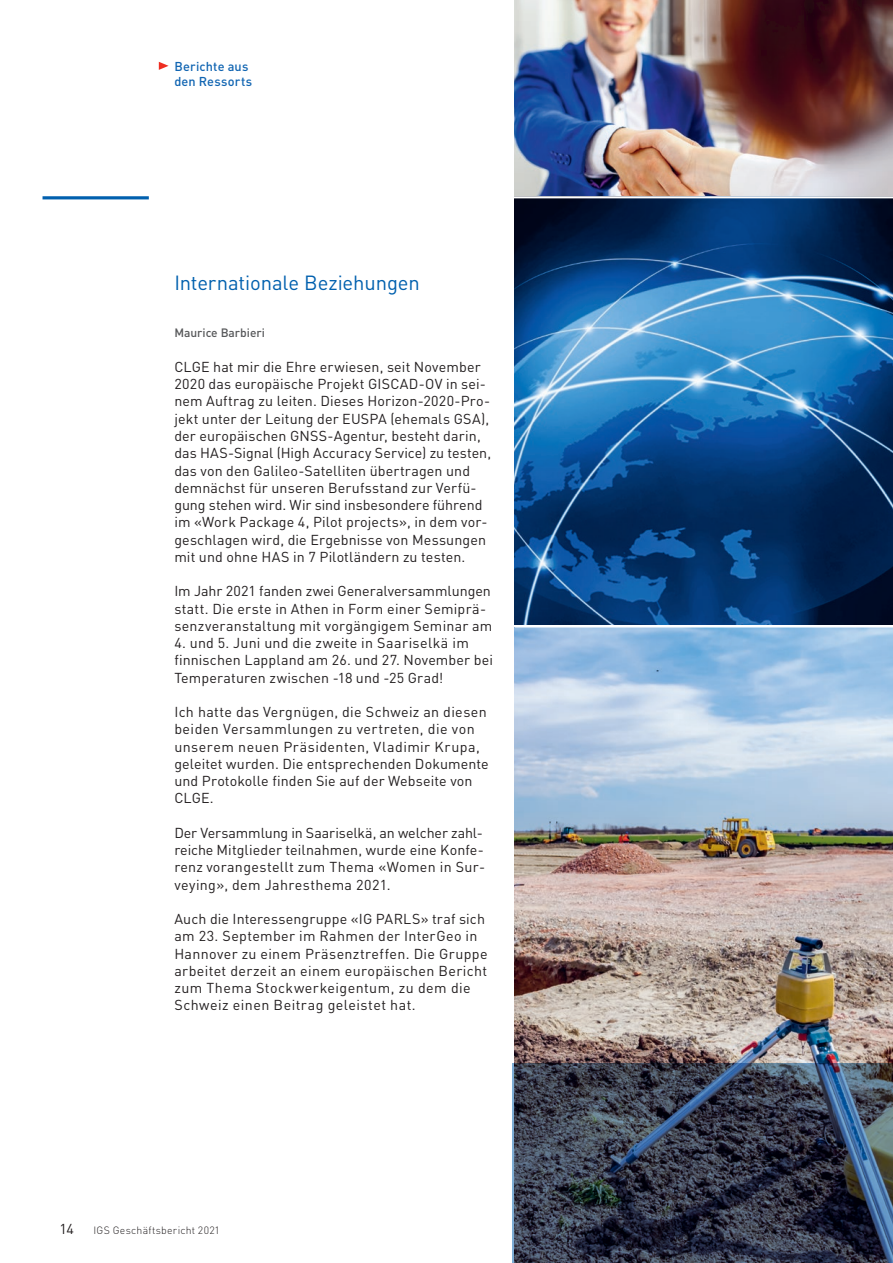
<style>
.page{position:relative;width:893px;height:1263px;background:#fff}
.page>*{position:absolute;margin:0;border:0;box-sizing:border-box;transform-origin:0 0}
.t1{font:20.25px "DIN";letter-spacing:-.005em;color:#0160ae}
.t2{font:14.25px/17.2px "DIN";letter-spacing:.015em;color:#231f20}
.t3{font:500 12.75px/15.8px "DIN";letter-spacing:.015em;color:#1165b2}
.t4{font:500 12px "DIN";color:#57585a}
.t5{font:300 10.5px "DIN";letter-spacing:.025em;color:#231f20}
</style>
<div class="page">
<svg style="left:159px;top:62px;width:10px;height:8px"></svg>
<hr style="left:43px;top:196px;width:106px;height:3px;background:#0160ae">
<img style="left:514px;top:627px;width:379px;height:436px">
<img style="left:514px;top:0;width:379px;height:196px">
<img style="left:514px;top:198px;width:379px;height:427px">
<svg style="left:513px;top:1063px;width:380px;height:200px;background:#363e51"></svg>
<hr style="left:516px;top:197px;width:377px;height:2px;background:#fff">
<p class="t3" style="left:174px;top:58px;width:79px">Berichte aus den Ressorts</p>
<h1 class="t1" style="left:174px;top:270px;width:247px">Internationale Beziehungen</h1>
<p class="t4" style="left:174px;top:325px;width:92px">Maurice Barbieri</p>
<p class="t2" style="left:174px;top:358px;width:318px">CLGE hat mir die Ehre erwiesen, seit November 2020 das europäische Projekt GISCAD-OV in sei&shy;nem Auftrag zu leiten. Dieses Horizon-2020-Pro&shy;jekt unter der Leitung der EUSPA (ehemals GSA), der europäischen GNSS-Agentur, besteht darin, das HAS-Signal (High Accuracy Service) zu testen, das von den Galileo-Satelliten übertragen und demnächst für unseren Berufsstand zur Verfü&shy;gung stehen wird. Wir sind insbesondere führend im «Work Package 4, Pilot projects», in dem vor&shy;geschlagen wird, die Ergebnisse von Messungen mit und ohne HAS in 7 Pilotländern zu testen.</p>
<p class="t2" style="left:174px;top:582px;width:320px">Im Jahr 2021 fanden zwei Generalversammlungen statt. Die erste in Athen in Form einer Semiprä&shy;senzveranstaltung mit vorgängigem Seminar am</p>
<p class="t2" style="left:174px;top:634px;width:320px">4. und 5. Juni und die zweite in Saariselkä im finnischen Lappland am 26. und 27. November bei<br>Temperaturen zwischen -18 und -25 Grad!</p>
<p class="t2" style="left:174px;top:703px;width:316px">Ich hatte das Vergnügen, die Schweiz an diesen beiden Versammlungen zu vertreten, die von unserem neuen Präsidenten, Vladimir Krupa, geleitet wurden. Die entsprechenden Dokumente und Protokolle finden Sie auf der Webseite von CLGE.</p>
<p class="t2" style="left:174px;top:824px;width:312px">Der Versammlung in Saariselkä, an welcher zahl&shy;reiche Mitglieder teilnahmen, wurde eine Konfe&shy;renz vorangestellt zum Thema «Women in Sur&shy;veying», dem Jahresthema 2021.</p>
<p class="t2" style="left:174px;top:910px;width:315px">Auch die Interessengruppe «IG PARLS» traf sich am 23. September im Rahmen der InterGeo in Hannover zu einem Präsenztreffen. Die Gruppe arbeitet derzeit an einem europäischen Bericht zum Thema Stockwerkeigentum, zu dem die Schweiz einen Beitrag geleistet hat.</p>
<p class="t2" style="left:60px;top:1220px;width:16px">14</p>
<p class="t5" style="left:94px;top:1224px;width:128px">IGS Geschäftsbericht 2021</p>
</div>
